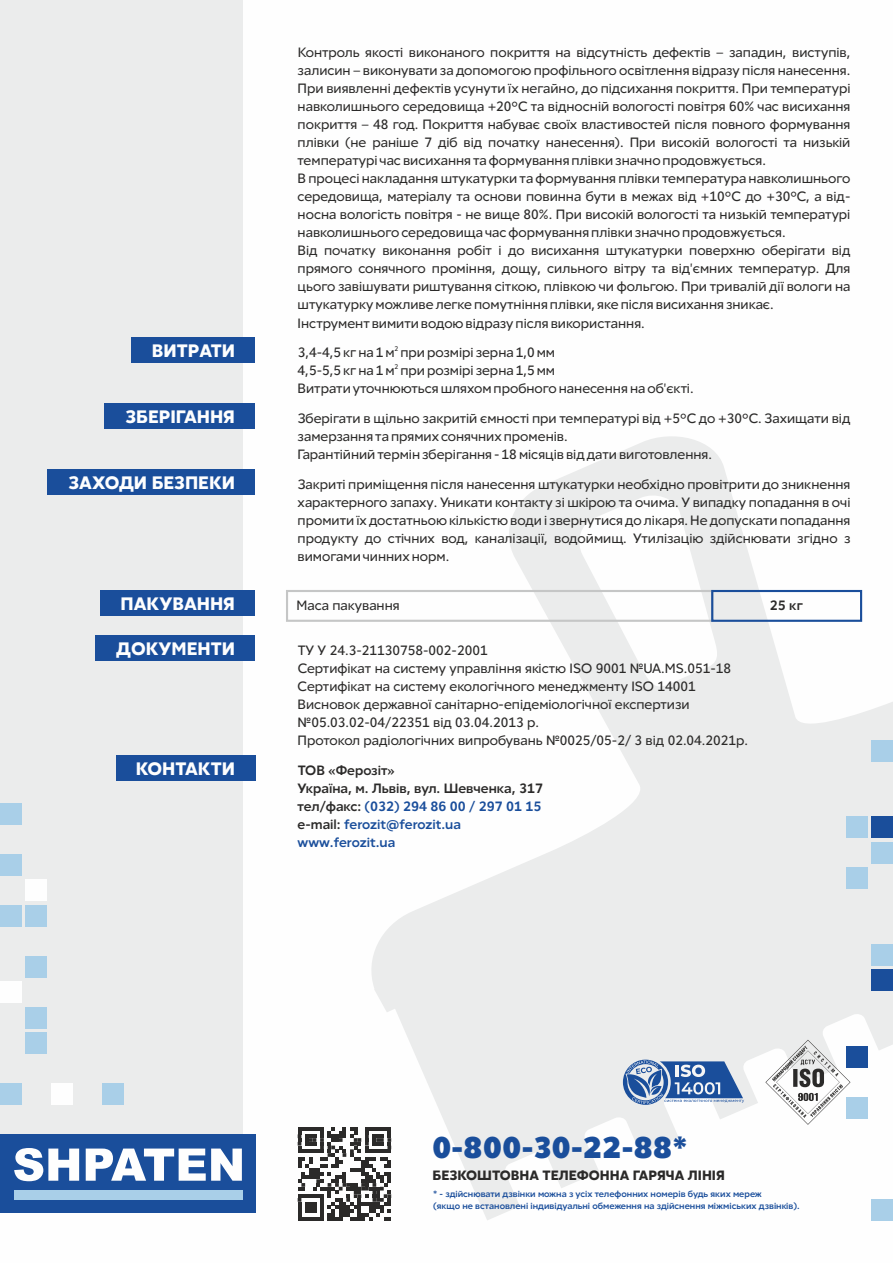
<style>
.page{position:relative;width:893px;height:1263px;background:#fff}
.page>*{position:absolute;margin:0;border:0;box-sizing:border-box;transform-origin:0 0}
.t1{font:900 30px "Red Ring";color:#1a4e9b}
.t2{font:700 18px "Red Ring";color:#fefefe}
.t3{font:13.5px/18px "Red Ring";color:#2b2a29}
.t4{font:500 13.5px/18px "Red Ring";color:#2b2a29}
.t5{font:700 13.5px "Red Ring";color:#2b2a29}
.t6{font:500 9px/12px "Red Ring";color:#1a4e9b}
.t7{font:6.75px "Red Ring";color:#2b2a29}
.s1{color:#1a4e9b}
</style>
<div class="page">
<svg style="left:371px;top:436px;width:522px;height:784px;fill:#eff0f0"></svg>
<div style="left:0;top:0;width:242px;height:1181px;background:#ebecec"></div>
<div style="left:102px;top:1083px;width:21px;height:22px;background:#a9cfe8"></div>
<div style="left:51px;top:1083px;width:21px;height:22px;background:#fefefe"></div>
<div style="left:0;top:1083px;width:21px;height:22px;background:#a9cfe8"></div>
<div style="left:26px;top:1032px;width:21px;height:22px;background:#a9cfe8"></div>
<div style="left:26px;top:1007px;width:21px;height:21px;background:#a9cfe8"></div>
<div style="left:0;top:981px;width:21px;height:22px;background:#fefefe"></div>
<div style="left:26px;top:956px;width:21px;height:21px;background:#a9cfe8"></div>
<div style="left:26px;top:905px;width:21px;height:21px;background:#a9cfe8"></div>
<div style="left:0;top:905px;width:21px;height:21px;background:#a9cfe8"></div>
<div style="left:26px;top:879px;width:21px;height:22px;background:#fefefe"></div>
<div style="left:0;top:854px;width:21px;height:21px;background:#a9cfe8"></div>
<div style="left:0;top:803px;width:21px;height:21px;background:#a9cfe8"></div>
<div style="left:872px;top:1199px;width:21px;height:21px;background:#a9cfe8"></div>
<div style="left:846px;top:1097px;width:21px;height:21px;background:#a9cfe8"></div>
<div style="left:846px;top:1046px;width:21px;height:21px;background:#1a4e9b"></div>
<div style="left:872px;top:969px;width:21px;height:22px;background:#1a4e9b"></div>
<div style="left:872px;top:944px;width:21px;height:21px;background:#a9cfe8"></div>
<div style="left:846px;top:867px;width:21px;height:22px;background:#a9cfe8"></div>
<div style="left:872px;top:842px;width:21px;height:21px;background:#a9cfe8"></div>
<div style="left:846px;top:816px;width:21px;height:22px;background:#a9cfe8"></div>
<div style="left:872px;top:816px;width:21px;height:22px;background:#1a4e9b"></div>
<div style="left:872px;top:740px;width:21px;height:21px;background:#a9cfe8"></div>
<div style="left:0;top:1134px;width:255px;height:79px;background:#1a4e9b"></div>
<svg style="left:14px;top:1148px;width:65px;height:33px"></svg>
<svg style="left:86px;top:1148px;width:156px;height:33px"></svg>
<div style="left:14px;top:1190px;width:228px;height:10px;background:#a9cfe8"></div>
<svg style="left:765px;top:1040px;width:85px;height:85px"></svg>
<svg style="left:623px;top:1060px;width:121px;height:45px;background:#7795c0"></svg>
<div style="left:105px;top:403px;width:150px;height:26px;background:#1a4e9b"></div>
<div style="left:132px;top:337px;width:123px;height:26px;background:#1a4e9b"></div>
<div style="left:48px;top:469px;width:207px;height:26px;background:#1a4e9b"></div>
<div style="left:286px;top:590px;width:427px;height:32px;border:2px solid #c5c6c6"></div>
<div style="left:711px;top:590px;width:151px;height:32px;border:2px solid #1a4e9b"></div>
<div style="left:100px;top:590px;width:155px;height:26px;background:#1a4e9b"></div>
<div style="left:116px;top:755px;width:139px;height:25px;background:#1a4e9b"></div>
<div style="left:95px;top:635px;width:160px;height:25px;background:#1a4e9b"></div>
<svg style="left:298px;top:1127px;width:93px;height:93px"></svg>
<p class="t3" style="left:298px;top:44px;width:554px">Контроль якості виконаного покриття на відсутність дефектів – западин, виступів, залисин – виконувати за допомогою профільного освітлення відразу після нанесення.<br>При виявленні дефектів усунути їх негайно, до підсихання покриття. При температурі навколишнього середовища +20ºС та відносній вологості повітря 60% час висихання покриття – 48 год. Покриття набуває своїх властивостей після повного формування плівки (не раніше 7 діб від початку нанесення). При високій вологості та низькій температурі час висихання та формування плівки значно продовжується.<br>В процесі накладання штукатурки та формування плівки температура навколишнього середовища, матеріалу та основи повинна бути в межах від +10ºС до +30ºС, а від&shy;носна вологість повітря - не вище 80%. При високій вологості та низькій температурі навколишнього середовища час формування плівки значно продовжується.<br>Від початку виконання робіт і до висихання штукатурки поверхню оберігати від прямого сонячного проміння, дощу, сильного вітру та від'ємних температур. Для цього завішувати риштування сіткою, плівкою чи фольгою. При тривалій дії вологи на штукатурку можливе легке помутніння плівки, яке після висихання зникає.<br>Інструмент вимити водою відразу після використання.</p>
<h2 class="t2" style="left:152px;top:343px;width:85px">ВИТРАТИ</h2>
<p class="t7" style="left:395px;top:345px;width:5px">2</p>
<p class="t3" style="left:298px;top:345px;width:259px">3,4-4,5 кг на 1 м при розмірі зерна 1,0 мм</p>
<p class="t7" style="left:395px;top:363px;width:5px">2</p>
<p class="t3" style="left:298px;top:363px;width:397px">4,5-5,5 кг на 1 м при розмірі зерна 1,5 мм<br>Витрати уточнюються шляхом пробного нанесення на об'єкті.</p>
<h2 class="t2" style="left:125px;top:409px;width:111px">ЗБЕРІГАННЯ</h2>
<p class="t3" style="left:298px;top:410px;width:554px">Зберігати в щільно закритій ємності при температурі від +5ºС до +30ºС. Захищати від замерзання та прямих сонячних променів.<br>Гарантійний термін зберігання - 18 місяців від дати виготовлення.</p>
<h2 class="t2" style="left:68px;top:475px;width:168px">ЗАХОДИ БЕЗПЕКИ</h2>
<p class="t3" style="left:298px;top:476px;width:554px;text-align:justify">Закриті приміщення після нанесення штукатурки необхідно провітрити до зникнення характерного запаху. Уникати контакту зі шкірою та очима. У випадку попадання в очі промити їх достатньою кількістю води і звернутися до лікаря. Не допускати попадання продукту до стічних вод, каналізації, водоймищ. Утилізацію здійснювати згідно з вимогами чинних норм.</p>
<h2 class="t2" style="left:120px;top:596px;width:116px">ПАКУВАННЯ</h2>
<p class="t3" style="left:297px;top:597px;width:105px">Маса пакування</p>
<p class="t4" style="left:770px;top:597px;width:34px">25 кг</p>
<h2 class="t2" style="left:116px;top:641px;width:120px">ДОКУМЕНТИ</h2>
<h2 class="t2" style="left:136px;top:761px;width:101px">КОНТАКТИ</h2>
<p class="t3" style="left:298px;top:642px;width:452px">ТУ У 24.3-21130758-002-2001<br>Сертифікат на систему управління якістю ISO 9001 №UA.MS.051-18<br>Сертифікат на систему екологічного менеджменту ISO 14001<br>Висновок державної санітарно-епідеміологічної експертизи №05.03.02-04/22351 від 03.04.2013 р.<br>Протокол радіологічних випробувань №0025/05-2/ 3 від 02.04.2021р.</p>
<p class="t4" style="left:298px;top:762px;width:247px">ТОВ «Ферозіт»<br>Україна, м. Львів, вул. Шевченка, 317 тел/факс: <span class="s1">(032) 294 86 00 / 297 01 15 </span>e-mail: <span class="s1">ferozit@ferozit.ua www.ferozit.ua</span></p>
<h1 class="t1" style="left:432px;top:1135px;width:257px">0-800-30-22-88*</h1>
<p class="t5" style="left:433px;top:1169px;width:294px">БЕЗКОШТОВНА ТЕЛЕФОННА ГАРЯЧА ЛІНІЯ</p>
<p class="t6" style="left:433px;top:1188px;width:368px">* - здійснювати дзвінки можна з усіх телефонних номерів будь яких мереж<br>(якщо не встановлені індивідуальні обмеження на здійснення міжміських дзвінків).</p>
</div>
